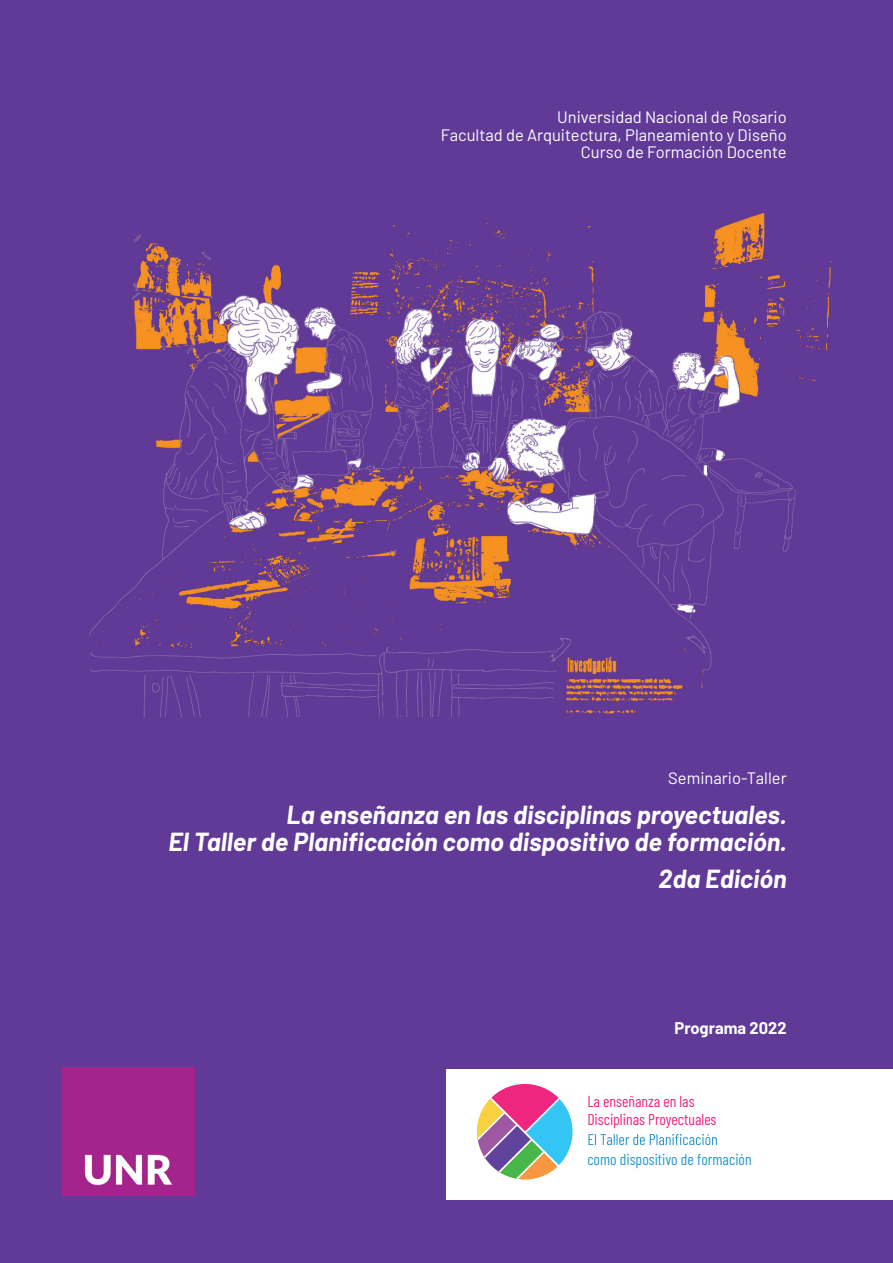
<style>
.page{position:relative;width:893px;height:1263px;background:#613a97}
.page>*{position:absolute;margin:0;border:0;box-sizing:border-box;transform-origin:0 0}
.t1{font:italic 700 25.5px/27.5px "Barlow";color:#fff;text-align:right}
.t2{font:16.5px/17.9px "Barlow";color:#fff;text-align:right}
.t3{font:700 16.5px "Barlow";color:#fff}
.t4{font:15.6px/18.8px "Barlow Condensed";color:#ee2680}
.t5{font:15.6px "Barlow Condensed";color:#2b99ca}
</style>
<div class="page">
<img style="left:89px;top:214px;width:743px;height:502px">
<div style="left:446px;top:1069px;width:447px;height:130px;background:#fff"></div>
<img style="left:63px;top:1067px;width:132px;height:129px">
<svg style="left:477px;top:1084px;width:96px;height:95px"></svg>
<svg style="left:588px;top:1134px;width:129px;height:11px"></svg>
<p class="t2" style="left:441px;top:107px;width:347px">Universidad Nacional de Rosario<br>Facultad de Arquitectura, Planeamiento y Diseño<br>Curso de Formación Docente</p>
<p class="t2" style="left:668px;top:768px;width:120px">Seminario-Taller</p>
<h1 class="t1" style="left:169px;top:799px;width:620px">La enseñanza en las disciplinas proyectuales.<br>El Taller de Planificación como dispositivo de formación.</h1>
<h1 class="t1" style="left:658px;top:863px;width:130px">2da Edición</h1>
<p class="t3" style="left:674px;top:1016px;width:114px">Programa 2022</p>
<p class="t4" style="left:587px;top:1090px;width:131px">La enseñanza en las<br>Disciplinas Proyectuales</p>
<p class="t5" style="left:587px;top:1148px;width:166px">como dispositivo de formación</p>
</div>
